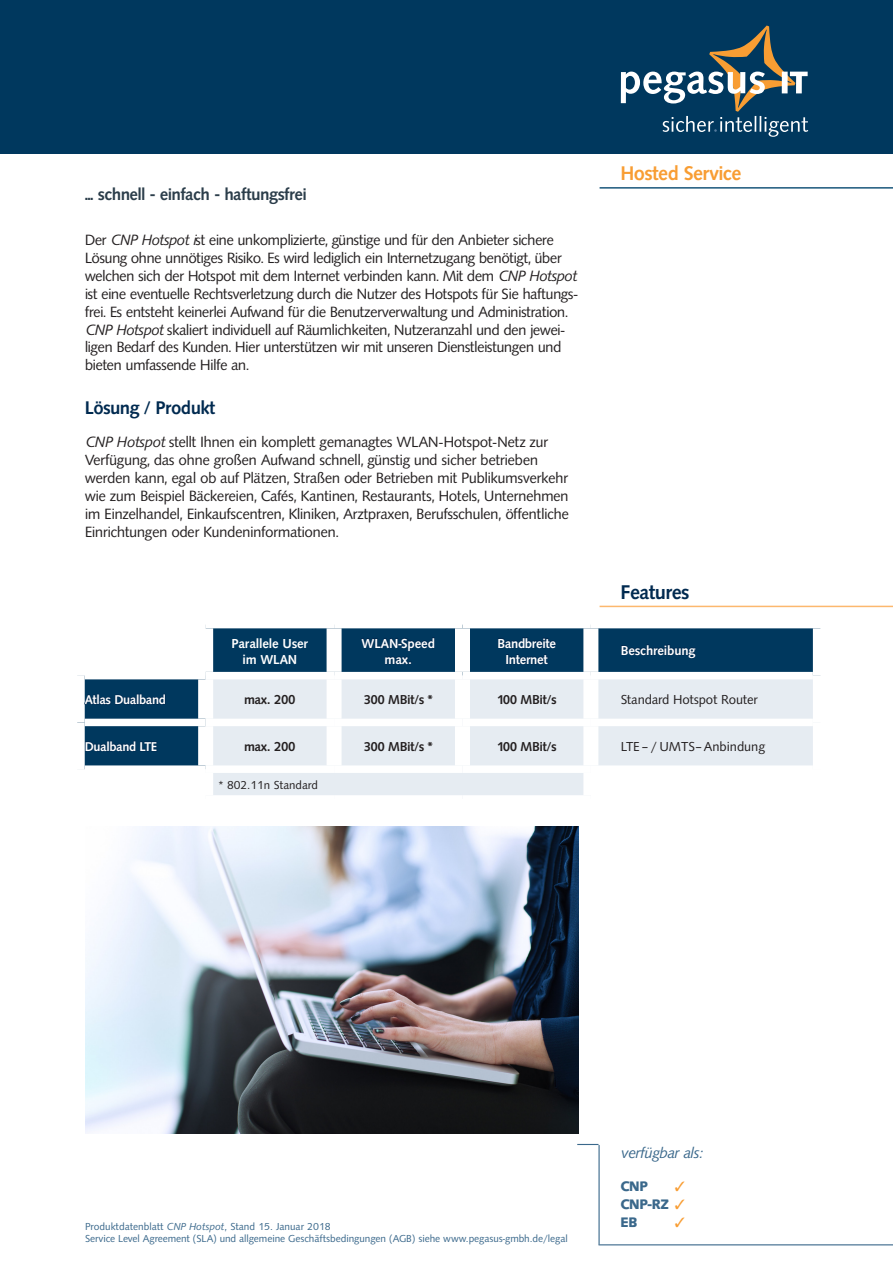
<style>
.page{position:relative;width:893px;height:1263px;background:#fff}
.page>*{position:absolute;margin:0;border:0;box-sizing:border-box;transform-origin:0 0}
.t1{font:700 19.5px "Syntax BQ";color:#f89d33}
.t2{font:700 19.5px "Syntax BQ";color:#002a50}
.t3{font:700 18px "Syntax BQ";color:#002a50}
.t4{font:700 16.5px "Syntax BQ";color:#2b3d4a}
.t5{font:italic 15px "Syntax BQ";color:#3a688b}
.t6{font:14.7px/18px "Syntax BQ";color:#231f20}
.t7{font:500 13.5px/16.2px "Syntax T";letter-spacing:-.01em;color:#fff;text-align:center}
.t8{font:13.5px "Syntax T";letter-spacing:-.01em;color:#231f20}
.t9{font:500 13.5px "Syntax T";letter-spacing:-.025em;color:#231f20}
.t10{font:900 13.5px/18px "Syntax BQ";letter-spacing:.025em;color:#3a688b}
.t11{font:500 13.2px "Syntax T";letter-spacing:-.025em;color:#fff}
.t12{font:700 12.75px "Syntax BQ";color:#231f20}
.t13{font:12px "Syntax T";color:#231f20}
.t14{font:10.5px/12.6px "Syntax T";letter-spacing:-.005em;color:#3a688b}
.s1{font-style:italic}
.s2{color:#f89d33}
</style>
<div class="page">
<div style="left:0;top:0;width:893px;height:153px;background:#00385e"></div>
<svg style="left:621px;top:26px;width:187px;height:111px"></svg>
<svg style="left:577px;top:1144px;width:21px;height:1px"></svg>
<hr style="left:598px;top:1145px;width:2px;height:99px;background:#3a688b">
<hr style="left:598px;top:1244px;width:295px;height:1px;background:#3a688b">
<hr style="left:600px;top:187px;width:293px;height:2px;background:#19577c">
<svg style="left:85px;top:628px;width:728px;height:137px;fill:#00385e"></svg>
<svg style="left:213px;top:679px;width:600px;height:116px;fill:#e6ecf2"></svg>
<div style="left:327px;top:628px;width:15px;height:44px;background:#fff"></div>
<div style="left:455px;top:628px;width:15px;height:44px;background:#fff"></div>
<div style="left:583px;top:628px;width:15px;height:44px;background:#fff"></div>
<div style="left:327px;top:679px;width:15px;height:40px;background:#fff"></div>
<div style="left:455px;top:679px;width:15px;height:40px;background:#fff"></div>
<div style="left:583px;top:679px;width:15px;height:40px;background:#fff"></div>
<div style="left:327px;top:726px;width:15px;height:39px;background:#fff"></div>
<div style="left:455px;top:726px;width:15px;height:39px;background:#fff"></div>
<div style="left:583px;top:726px;width:15px;height:39px;background:#fff"></div>
<div style="left:583px;top:773px;width:15px;height:22px;background:#fff"></div>
<div style="left:198px;top:628px;width:15px;height:44px;background:#fff"></div>
<div style="left:198px;top:679px;width:15px;height:40px;background:#fff"></div>
<div style="left:198px;top:726px;width:15px;height:39px;background:#fff"></div>
<div style="left:85px;top:672px;width:121px;height:7px;background:#fff"></div>
<div style="left:206px;top:672px;width:128px;height:7px;background:#fff"></div>
<div style="left:334px;top:672px;width:128px;height:7px;background:#fff"></div>
<div style="left:462px;top:672px;width:129px;height:7px;background:#fff"></div>
<div style="left:591px;top:672px;width:222px;height:7px;background:#fff"></div>
<div style="left:85px;top:719px;width:121px;height:7px;background:#fff"></div>
<div style="left:206px;top:719px;width:128px;height:7px;background:#fff"></div>
<div style="left:334px;top:719px;width:128px;height:7px;background:#fff"></div>
<div style="left:462px;top:719px;width:129px;height:7px;background:#fff"></div>
<div style="left:591px;top:719px;width:222px;height:7px;background:#fff"></div>
<div style="left:206px;top:765px;width:128px;height:8px;background:#fff"></div>
<div style="left:334px;top:765px;width:128px;height:8px;background:#fff"></div>
<div style="left:462px;top:765px;width:129px;height:8px;background:#fff"></div>
<div style="left:591px;top:765px;width:222px;height:8px;background:#fff"></div>
<svg style="left:360px;top:628px;width:75px;height:38px"></svg>
<svg style="left:497px;top:636px;width:60px;height:29px"></svg>
<svg style="left:620px;top:644px;width:77px;height:15px"></svg>
<svg style="left:84px;top:690px;width:82px;height:16px"></svg>
<svg style="left:84px;top:740px;width:74px;height:12px"></svg>
<hr style="left:600px;top:606px;width:293px;height:1px;background:#fcb86e">
<img style="left:85px;top:826px;width:493px;height:308px">
<p class="t4" style="left:85px;top:185px;width:223px">... schnell - einfach - haftungsfrei</p>
<p class="t6" style="left:85px;top:231px;width:494px">Der <span class="s1">CNP Hotspot i</span>st eine unkomplizierte, günstige und für den Anbieter sichere Lösung ohne unnötiges Risiko. Es wird lediglich ein Internetzugang benötigt, über welchen sich der Hotspot mit dem Internet verbinden kann. Mit dem <span class="s1">CNP Hotspot </span>ist eine eventuelle Rechtsverletzung durch die Nutzer des Hotspots für Sie haftungs&shy;frei. Es entsteht keinerlei Aufwand für die Benutzerverwaltung und Administration.<br><span class="s1">CNP Hotspot</span> skaliert individuell auf Räumlichkeiten, Nutzeranzahl und den jewei&shy;ligen Bedarf des Kunden. Hier unterstützen wir mit unseren Dienstleistungen und bieten umfassende Hilfe an.</p>
<p class="t3" style="left:85px;top:397px;width:132px">Lösung / Produkt</p>
<p class="t6" style="left:85px;top:433px;width:485px"><span class="s1">CNP Hotspot</span> stellt Ihnen ein komplett gemanagtes WLAN-Hotspot-Netz zur Verfügung, das ohne großen Aufwand schnell, günstig und sicher betrieben werden kann, egal ob auf Plätzen, Straßen oder Betrieben mit Publikumsverkehr wie zum Beispiel Bäckereien, Cafés, Kantinen, Restaurants, Hotels, Unternehmen im Einzelhandel, Einkaufscentren, Kliniken, Arztpraxen, Berufsschulen, öffentliche Einrichtungen oder Kundeninformationen.</p>
<h1 class="t1" style="left:621px;top:162px;width:122px">Hosted Service</h1>
<h1 class="t2" style="left:621px;top:581px;width:70px">Features</h1>
<p class="t7" style="left:232px;top:635px;width:78px">Parallele User im WLAN</p>
<p class="t7" style="left:362px;top:635px;width:75px">WLAN-Speed max.</p>
<p class="t7" style="left:497px;top:635px;width:60px">Bandbreite<br>Internet</p>
<p class="t7" style="left:621px;top:642px;width:76px">Beschreibung</p>
<p class="t11" style="left:85px;top:692px;width:83px">Atlas Dualband</p>
<p class="t9" style="left:244px;top:692px;width:53px">max. 200</p>
<p class="t12" style="left:364px;top:692px;width:70px">300 MBit/s *</p>
<p class="t12" style="left:497px;top:692px;width:61px">100 MBit/s</p>
<p class="t8" style="left:621px;top:692px;width:139px">Standard Hotspot Router</p>
<p class="t11" style="left:85px;top:739px;width:74px">Dualband LTE</p>
<p class="t9" style="left:244px;top:738px;width:53px">max. 200</p>
<p class="t12" style="left:364px;top:739px;width:70px">300 MBit/s *</p>
<p class="t12" style="left:497px;top:739px;width:61px">100 MBit/s</p>
<p class="t8" style="left:621px;top:739px;width:146px">LTE– / UMTS–Anbindung</p>
<p class="t13" style="left:218px;top:778px;width:101px">* 802.11n Standard</p>
<p class="t14" style="left:85px;top:1220px;width:484px">Produktdatenblatt <span class="s1">CNP Hotspot</span>, Stand 15. Januar 2018<br>Service Level Agreement (SLA) und allgemeine Geschäftsbedingungen (AGB) siehe www.pegasus-gmbh.de/legal</p>
<p class="t5" style="left:621px;top:1144px;width:82px">verfügbar als:</p>
<p class="t10" style="left:621px;top:1177px;width:28px">CNP</p>
<p class="t10" style="left:621px;top:1195px;width:66px">CNP-RZ <span class="s2">✓<br></span>EB</p>
</div>
